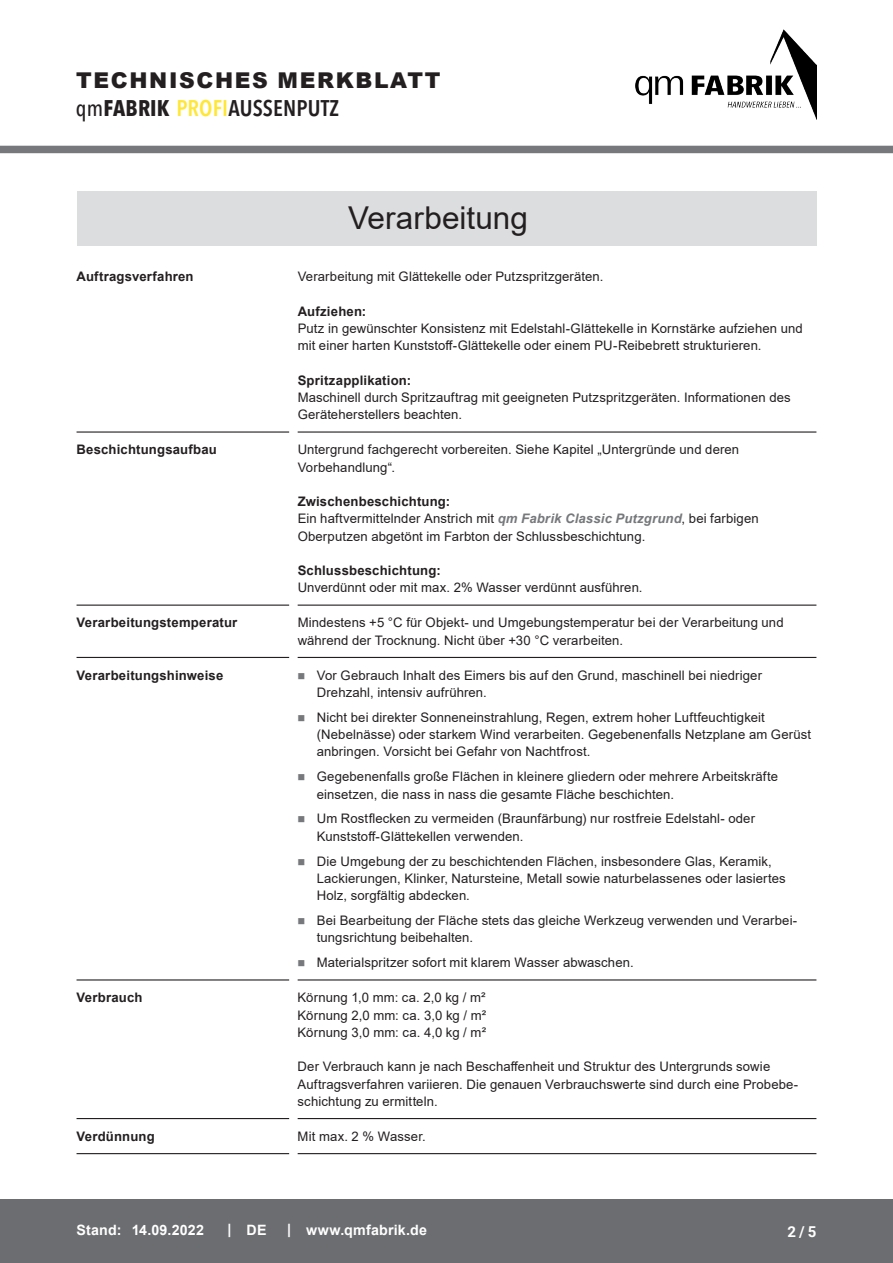
<style>
.page{position:relative;width:893px;height:1263px;background:#fff}
.page>*{position:absolute;margin:0;border:0;box-sizing:border-box;transform-origin:0 0}
.t1{font:31.5px "Arial";color:#231f20}
.t2{font:600 condensed 22.5px "Avenir Next LT Pro";letter-spacing:.005em;color:#231f20}
.t3{font:900 21.75px "Arial";letter-spacing:.075em;color:#231f20}
.t4{font:700 15px "Roboto";color:#fff}
.t5{font:700 14.25px "Arial";letter-spacing:.015em;color:#fff}
.t6{font:13.2px/17.2px "Arial";letter-spacing:.01em;color:#231f20}
.t7{font:700 13.2px "Arial";letter-spacing:.015em;color:#231f20}
.s1{font-weight:500}
.s2{font-weight:700}
.s3{color:#ffe738}
.s4{font-weight:700;font-style:italic;color:#76787b}
</style>
<div class="page">
<div style="left:0;top:146px;width:893px;height:7px;background:#76787b"></div>
<div style="left:0;top:1199px;width:893px;height:64px;background:#6c6d70"></div>
<div style="left:77px;top:191px;width:739px;height:55px;background:#dcdddf"></div>
<hr style="left:77px;top:431px;width:212px;height:2px;background:#231f20">
<hr style="left:298px;top:431px;width:518px;height:2px;background:#231f20">
<hr style="left:77px;top:604px;width:212px;height:2px;background:#231f20">
<hr style="left:298px;top:604px;width:518px;height:2px;background:#231f20">
<hr style="left:77px;top:657px;width:212px;height:1px;background:#231f20">
<hr style="left:298px;top:657px;width:518px;height:1px;background:#231f20">
<hr style="left:77px;top:979px;width:212px;height:1px;background:#231f20">
<hr style="left:298px;top:979px;width:518px;height:1px;background:#231f20">
<hr style="left:77px;top:1118px;width:212px;height:1px;background:#231f20">
<hr style="left:298px;top:1118px;width:518px;height:1px;background:#231f20">
<hr style="left:77px;top:1153px;width:212px;height:1px;background:#231f20">
<hr style="left:298px;top:1153px;width:518px;height:1px;background:#231f20">
<img style="left:635px;top:29px;width:181px;height:89px">
<h3 class="t3" style="left:76px;top:64px;width:366px">TECHNISCHES MERKBLATT</h3>
<h2 class="t2" style="left:76px;top:95px;width:265px"><span class="s1">qm</span><span class="s2">FABRIK</span> <span class="s3">PROFI</span>AUSSENPUTZ</h2>
<h1 class="t1" style="left:348px;top:196px;width:181px">Verarbeitung</h1>
<p class="t7" style="left:77px;top:267px;width:119px">Auftragsverfahren</p>
<p class="t6" style="left:298px;top:268px;width:307px">Verarbeitung mit Glättekelle oder Putzspritzgeräten.</p>
<p class="t7" style="left:298px;top:302px;width:70px">Aufziehen:</p>
<p class="t6" style="left:298px;top:320px;width:507px">Putz in gewünschter Konsistenz mit Edelstahl-Glättekelle in Kornstärke aufziehen und mit einer harten Kunststoff-Glättekelle oder einem PU-Reibebrett strukturieren.</p>
<p class="t7" style="left:298px;top:371px;width:115px">Spritzapplikation:</p>
<p class="t6" style="left:298px;top:389px;width:495px">Maschinell durch Spritzauftrag mit geeigneten Putzspritzgeräten. Informationen des<br>Geräteherstellers beachten.</p>
<p class="t7" style="left:77px;top:440px;width:142px">Beschichtungsaufbau</p>
<p class="t6" style="left:298px;top:441px;width:443px">Untergrund fachgerecht vorbereiten. Siehe Kapitel „Untergründe und deren<br>Vorbehandlung“.</p>
<p class="t6" style="left:298px;top:493px;width:463px"><span class="s2">Zwischenbeschichtung:<br></span>Ein haftvermittelnder Anstrich mit <span class="s4">qm Fabrik Classic Putzgrund</span>, bei farbigen<br>Oberputzen abgetönt im Farbton der Schlussbeschichtung.</p>
<p class="t7" style="left:298px;top:561px;width:145px">Schlussbeschichtung:</p>
<p class="t6" style="left:298px;top:579px;width:346px">Unverdünnt oder mit max. 2% Wasser verdünnt ausführen.</p>
<p class="t7" style="left:77px;top:613px;width:162px">Verarbeitungstemperatur</p>
<p class="t6" style="left:298px;top:614px;width:487px">Mindestens +5 °C für Objekt- und Umgebungstemperatur bei der Verarbeitung und während der Trocknung. Nicht über +30 °C verarbeiten.</p>
<p class="t7" style="left:77px;top:666px;width:148px">Verarbeitungshinweise</p>
<p class="t6" style="left:317px;top:666px;width:447px">Vor Gebrauch Inhalt des Eimers bis auf den Grund, maschinell bei niedriger<br>Drehzahl, intensiv aufrühren.</p>
<p class="t6" style="left:317px;top:708px;width:496px">Nicht bei direkter Sonneneinstrahlung, Regen, extrem hoher Luftfeuchtigkeit (Nebelnässe) oder starkem Wind verarbeiten. Gegebenenfalls Netzplane am Gerüst anbringen. Vorsicht bei Gefahr von Nachtfrost.</p>
<p class="t6" style="left:317px;top:768px;width:463px">Gegebenenfalls große Flächen in kleinere gliedern oder mehrere Arbeitskräfte einsetzen, die nass in nass die gesamte Fläche beschichten.</p>
<p class="t6" style="left:317px;top:810px;width:440px">Um Rostflecken zu vermeiden (Braunfärbung) nur rostfreie Edelstahl- oder<br>Kunststoff-Glättekellen verwenden.</p>
<p class="t6" style="left:317px;top:852px;width:471px">Die Umgebung der zu beschichtenden Flächen, insbesondere Glas, Keramik,<br>Lackierungen, Klinker, Natursteine, Metall sowie naturbelassenes oder lasiertes<br>Holz, sorgfältig abdecken.</p>
<p class="t6" style="left:317px;top:912px;width:482px">Bei Bearbeitung der Fläche stets das gleiche Werkzeug verwenden und Verarbei&shy;tungsrichtung beibehalten.</p>
<p class="t6" style="left:317px;top:954px;width:318px">Materialspritzer sofort mit klarem Wasser abwaschen.</p>
<p class="t7" style="left:77px;top:988px;width:67px">Verbrauch</p>
<p class="t6" style="left:298px;top:989px;width:190px;text-align:justify">Körnung 1,0 mm: ca. 2,0 kg / m²<br>Körnung 2,0 mm: ca. 3,0 kg / m²<br>Körnung 3,0 mm: ca. 4,0 kg / m²</p>
<p class="t6" style="left:298px;top:1058px;width:502px">Der Verbrauch kann je nach Beschaffenheit und Struktur des Untergrunds sowie<br>Auftragsverfahren variieren. Die genauen Verbrauchswerte sind durch eine Probebe&shy;schichtung zu ermitteln.</p>
<p class="t7" style="left:77px;top:1127px;width:80px">Verdünnung</p>
<p class="t6" style="left:298px;top:1127px;width:129px">Mit max. 2 % Wasser.</p>
<p class="t5" style="left:77px;top:1220px;width:129px">Stand: 14.09.2022</p>
<p class="t5" style="left:228px;top:1220px;width:40px">| DE</p>
<p class="t5" style="left:287px;top:1220px;width:141px">| www.qmfabrik.de</p>
<p class="t4" style="left:787px;top:1221px;width:30px">2 / 5</p>
</div>
